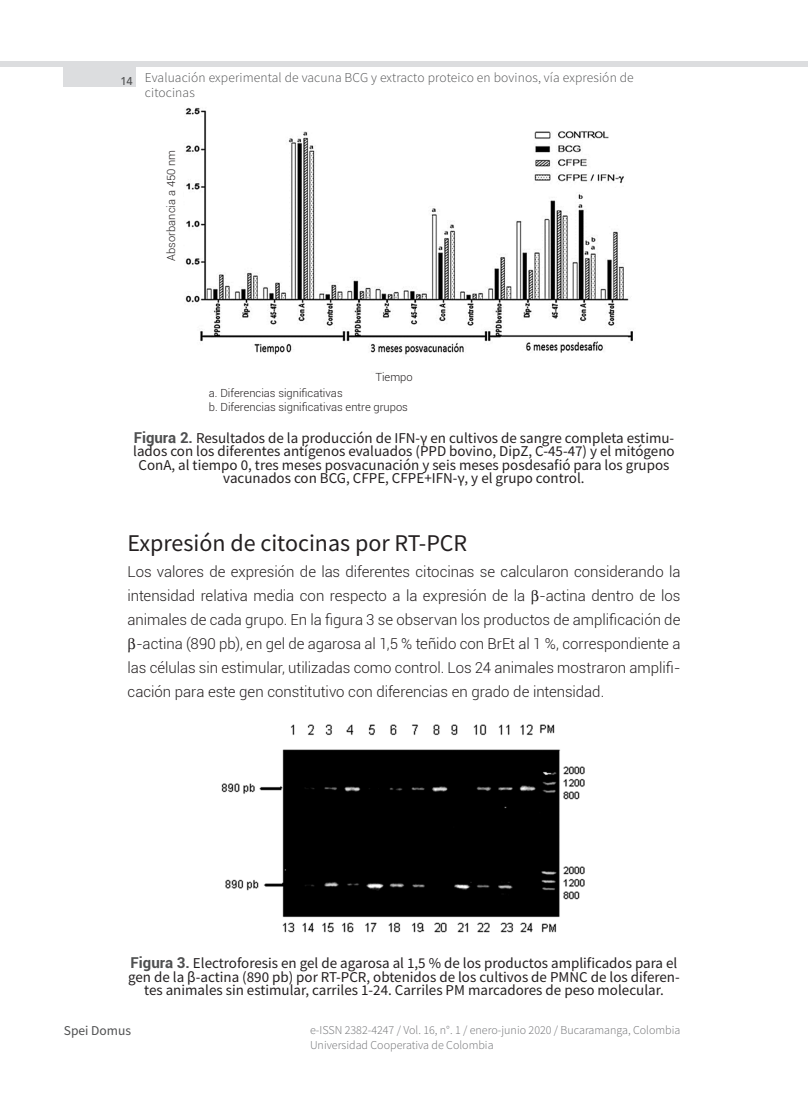
<style>
.page{position:relative;width:808px;height:1106px;background:#fff}
.page>*{position:absolute;margin:0;border:0;box-sizing:border-box;transform-origin:0 0}
.t1{font:24px "Source Sans Pro";color:#231f20}
.t2{font:15px/13.5px "Source Sans Pro";color:#231f20;text-align:center}
.t3{font:300 15px "Roboto";letter-spacing:-.005em;color:#231f20}
.t4{font:300 13.5px/15px "Source Sans Pro";letter-spacing:.01em;color:#4e4f50}
.t5{font:13.5px "Source Sans Pro";color:#4e4f50}
.t6{font:300 12px/14.4px "Source Sans Pro";color:#6c6d70}
.t7{font:300 11.25px/13.5px "Roboto";color:#231f20}
.s1{font-family:"Roboto";font-weight:700;color:#4e4f50}
</style>
<div class="page">
<div style="left:0;top:61px;width:808px;height:6px;background:#dcdddf"></div>
<div style="left:64px;top:63px;width:72px;height:24px;background:#dcdddf"></div>
<img style="left:185px;top:107px;width:448px;height:248px">
<img style="left:221px;top:724px;width:364px;height:209px">
<p class="t4" style="left:145px;top:70px;width:490px;text-indent:-25px"><sub>14</sub> Evaluación experimental de vacuna BCG y extracto proteico en bovinos, vía expresión de citocinas</p>
<p class="t7" style="left:164px;top:260px;width:112px;rotate:-90deg">Absorbancia a 450 nm</p>
<p class="t7" style="left:375px;top:370px;width:39px">Tiempo</p>
<p class="t7" style="left:209px;top:386px;width:201px">a. Diferencias significativas<br>b. Diferencias significativas entre grupos</p>
<p class="t2" style="left:133px;top:431px;width:543px"><span class="s1">Figura 2.</span> Resultados de la producción de IFN-γ en cultivos de sangre completa estimu&shy;lados con los diferentes antígenos evaluados (PPD bovino, DipZ, C-45-47) y el mitógeno ConA, al tiempo 0, tres meses posvacunación y seis meses posdesafió para los grupos vacunados con BCG, CFPE, CFPE+IFN-γ, y el grupo control.</p>
<h1 class="t1" style="left:128px;top:527px;width:341px">Expresión de citocinas por RT-PCR</h1>
<p class="t3" style="left:128px;top:561px;width:554px">Los valores de expresión de las diferentes citocinas se calcularon considerando la</p>
<p class="t3" style="left:128px;top:585px;width:554px">intensidad relativa media con respecto a la expresión de la -actina dentro de los</p>
<p class="t3" style="left:128px;top:609px;width:554px">animales de cada grupo. En la figura 3 se observan los productos de amplificación de</p>
<p class="t3" style="left:136px;top:633px;width:545px">-actina (890 pb), en gel de agarosa al 1,5 % teñido con BrEt al 1 %, correspondiente a</p>
<p class="t3" style="left:128px;top:657px;width:554px">las células sin estimular, utilizadas como control. Los 24 animales mostraron amplifi-</p>
<p class="t3" style="left:128px;top:681px;width:478px">cación para este gen constitutivo con diferencias en grado de intensidad.</p>
<p class="t2" style="left:128px;top:956px;width:553px"><span class="s1">Figura 3.</span> Electroforesis en gel de agarosa al 1,5 % de los productos amplificados para el gen de la β-actina (890 pb) por RT-PCR, obtenidos de los cultivos de PMNC de los diferen&shy;tes animales sin estimular, carriles 1-24. Carriles PM marcadores de peso molecular.</p>
<p class="t5" style="left:64px;top:1022px;width:69px">Spei Domus</p>
<p class="t6" style="left:310px;top:1023px;width:372px">e-ISSN 2382-4247 / Vol. 16, n°. 1 / enero-junio 2020 / Bucaramanga, Colombia<br>Universidad Cooperativa de Colombia</p>
</div>
